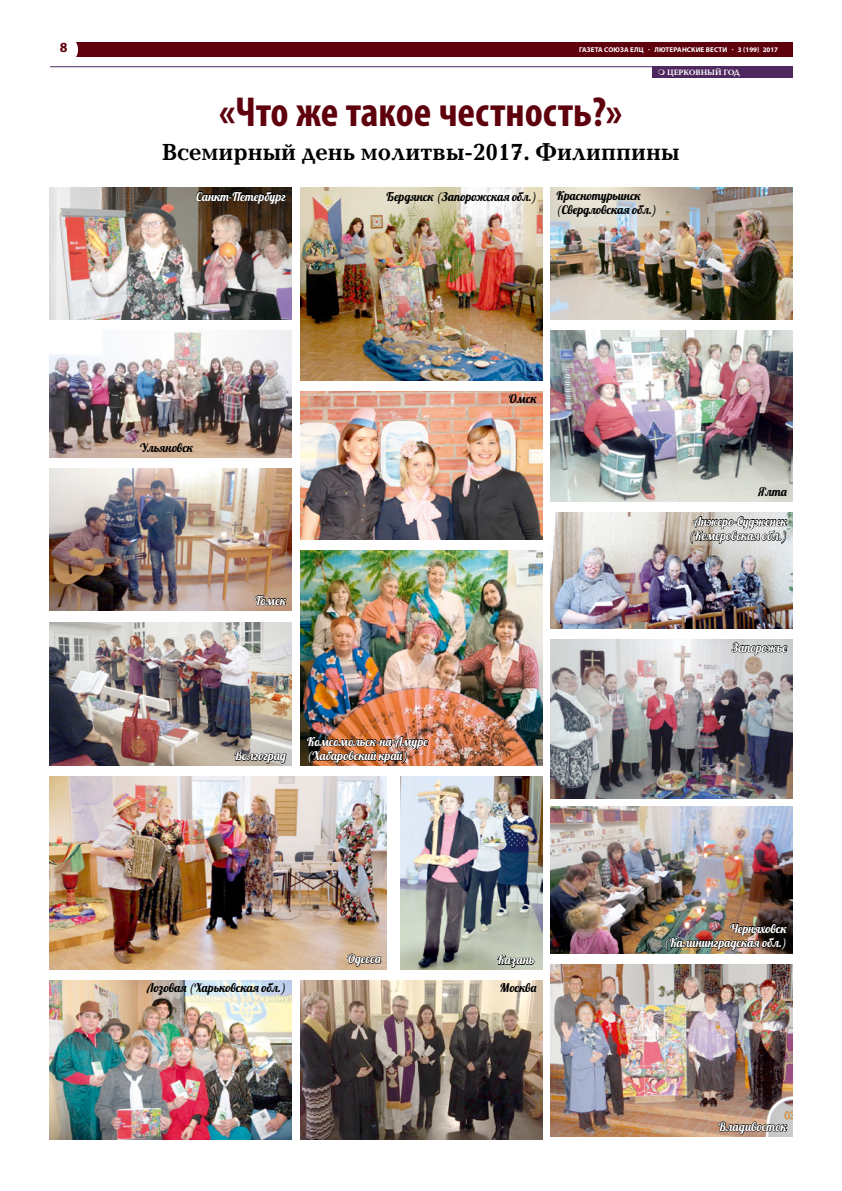
<style>
.page{position:relative;width:842px;height:1191px;background:#fff}
.page>*{position:absolute;margin:0;border:0;box-sizing:border-box;transform-origin:0 0}
.t1{font:700 condensed 42px "Myriad Pro";color:#5f000d}
.t2{font:700 24px "Baltica C";color:#000}
.t3{font:700 14px "Myriad Pro";color:#5f000d}
.t4{font:12px/14.4px "Lobster";color:#fff;text-align:center}
.t5{font:12px/14.4px "Lobster";color:#000}
.t6{font:700 8px "Baltica C";color:#fff}
.t7{font:700 7px "Myriad Pro";letter-spacing:.02em;color:#fff}
</style>
<div class="page">
<div style="left:64px;top:43px;width:728px;height:14px;background:#5f000d"></div>
<div style="left:50px;top:35px;width:28px;height:29px;background:#fff;border-radius:50%"></div>
<hr style="left:50px;top:67px;width:742px;height:1px;background:#4f285f">
<div style="left:652px;top:67px;width:141px;height:11px;background:#4f285f"></div>
<img style="left:50px;top:188px;width:241px;height:132px">
<img style="left:50px;top:468px;width:241px;height:142px">
<img style="left:550px;top:964px;width:242px;height:172px">
<img style="left:550px;top:513px;width:242px;height:115px">
<img style="left:50px;top:331px;width:241px;height:126px">
<img style="left:50px;top:622px;width:241px;height:143px">
<img style="left:300px;top:980px;width:242px;height:159px">
<img style="left:550px;top:188px;width:242px;height:132px">
<img style="left:300px;top:188px;width:242px;height:192px">
<img style="left:550px;top:331px;width:242px;height:170px">
<img style="left:300px;top:391px;width:242px;height:149px">
<img style="left:50px;top:980px;width:241px;height:159px">
<img style="left:550px;top:639px;width:242px;height:160px">
<img style="left:550px;top:807px;width:242px;height:146px">
<img style="left:50px;top:776px;width:337px;height:193px">
<img style="left:300px;top:551px;width:242px;height:214px">
<img style="left:400px;top:776px;width:142px;height:193px">
<svg style="left:196px;top:190px;width:91px;height:18px;background:#271b10"></svg>
<svg style="left:234px;top:742px;width:53px;height:24px"></svg>
<svg style="left:255px;top:595px;width:32px;height:11px"></svg>
<svg style="left:718px;top:1121px;width:70px;height:16px"></svg>
<svg style="left:497px;top:954px;width:38px;height:16px"></svg>
<svg style="left:690px;top:516px;width:97px;height:32px;background:#8a8986"></svg>
<svg style="left:347px;top:953px;width:35px;height:17px"></svg>
<svg style="left:731px;top:639px;width:56px;height:20px"></svg>
<img style="left:665px;top:923px;width:122px;height:31px">
<img style="left:307px;top:736px;width:121px;height:30px">
<p class="t3" style="left:60px;top:38px;width:9px">8</p>
<p class="t7" style="left:579px;top:46px;width:201px">ГАЗЕТА СОЮЗА ЕЛЦ · ЛЮТЕРАНСКИЕ ВЕСТИ · 3 (199) 2017</p>
<p class="t6" style="left:667px;top:68px;width:74px">ЦЕРКОВНЫЙ ГОД</p>
<h1 class="t1" style="left:219px;top:86px;width:405px">«Что же такое честность?»</h1>
<h2 class="t2" style="left:162px;top:139px;width:519px">Всемирный день молитвы-2017. Филиппины</h2>
<p class="t4" style="left:196px;top:189px;width:91px">Санкт-Петербург</p>
<p class="t5" style="left:387px;top:189px;width:152px">Бердянск (Запорожская обл.)</p>
<p class="t5" style="left:556px;top:188px;width:102px">Краснотурьинск (Свердловская обл.)</p>
<p class="t5" style="left:140px;top:440px;width:55px">Ульяновск</p>
<p class="t4" style="left:255px;top:593px;width:32px">Томск</p>
<p class="t4" style="left:234px;top:748px;width:53px">Волгоград</p>
<p class="t4" style="left:307px;top:734px;width:122px;text-align:left">Комсомольск-на-Амуре (Хабаровский край)</p>
<p class="t5" style="left:509px;top:392px;width:29px">Омск</p>
<p class="t5" style="left:147px;top:980px;width:140px">Лозовая (Харьковская обл.)</p>
<p class="t4" style="left:347px;top:951px;width:35px">Одесса</p>
<p class="t4" style="left:497px;top:952px;width:39px">Казань</p>
<p class="t5" style="left:500px;top:980px;width:38px">Москва</p>
<p class="t5" style="left:758px;top:484px;width:31px">Ялта</p>
<p class="t4" style="left:689px;top:514px;width:99px">Анжеро-Судженск (Кемеровская обл.)</p>
<p class="t4" style="left:732px;top:640px;width:56px">Запорожье</p>
<p class="t4" style="left:664px;top:921px;width:124px;text-align:right">Черняховск (Калининградская обл.)</p>
<p class="t4" style="left:718px;top:1119px;width:70px">Владивосток</p>
</div>
